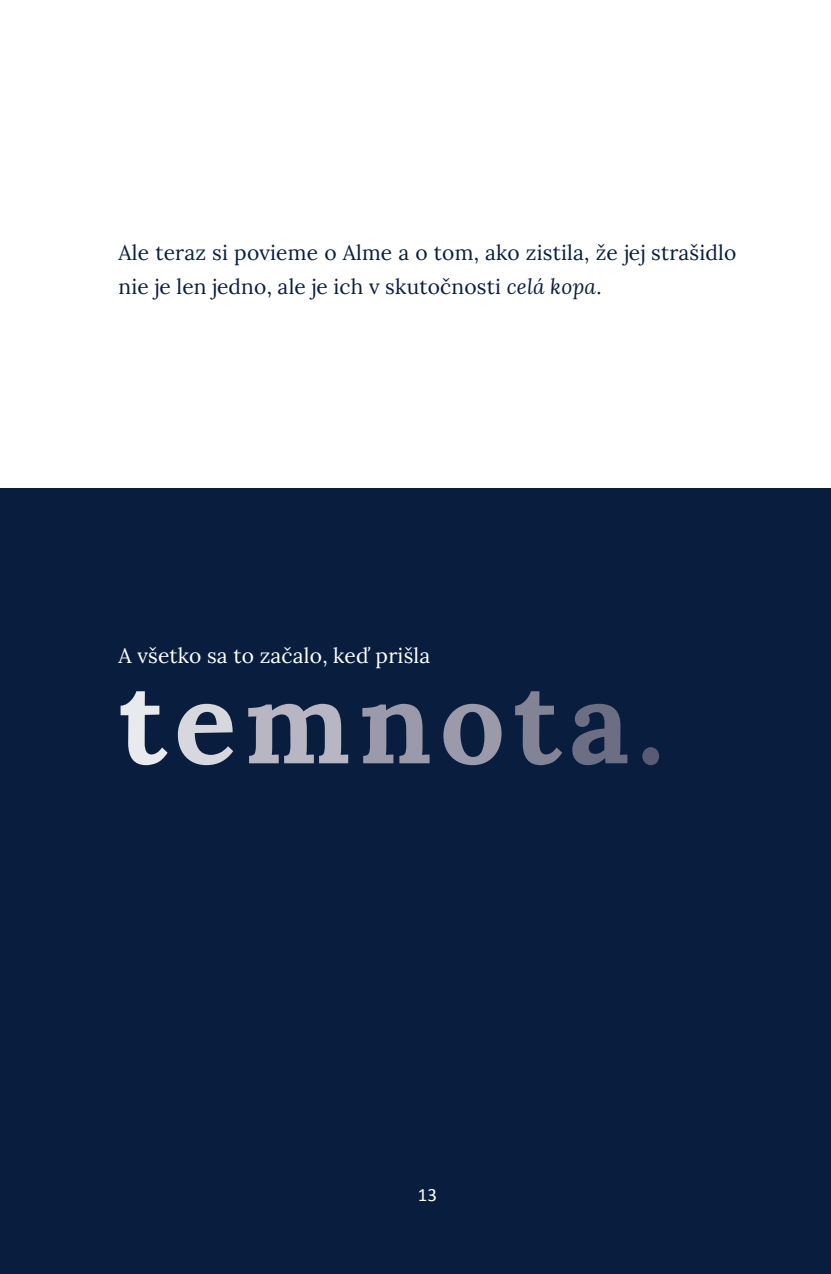
<style>
.page{position:relative;width:831px;height:1274px;background:#fff}
.page>*{position:absolute;margin:0;border:0;box-sizing:border-box;transform-origin:0 0}
.t1{font:700 115.2px "Lora";letter-spacing:.07em;color:#9b9aaa}
.t2{font:20.93px/33.5px "Lora";letter-spacing:.01em;color:#091e3f}
.t3{font:20.93px "Lora";letter-spacing:.01em;color:#fff}
.t4{font:18.9px "Calibri";color:#fff}
.s1{font-style:italic}
.s2{color:#e9eaee}
.s3{color:#d7d7de}
.s4{color:#b7b6c2}
.s5{color:#838396}
.s6{color:#6c6e83}
.s7{color:#595b73}
</style>
<div class="page">
<div style="left:0;top:488px;width:831px;height:786px;background:#091e3f"></div>
<p class="t2" style="left:119px;top:235px;width:619px">Ale teraz si povieme o Alme a o tom, ako zistila, že jej strašidlo nie je len jedno, ale je ich v skutočnosti <span class="s1">celá kopa</span>.</p>
<p class="t3" style="left:119px;top:639px;width:313px">A všetko sa to začalo, keď prišla</p>
<h1 class="t1" style="left:119px;top:624px;width:547px"><span class="s2">t</span><span class="s3">e</span><span class="s4">m</span>no<span class="s5">t</span><span class="s6">a</span><span class="s7">.</span></h1>
<p class="t4" style="left:418px;top:1183px;width:21px">13</p>
</div>
